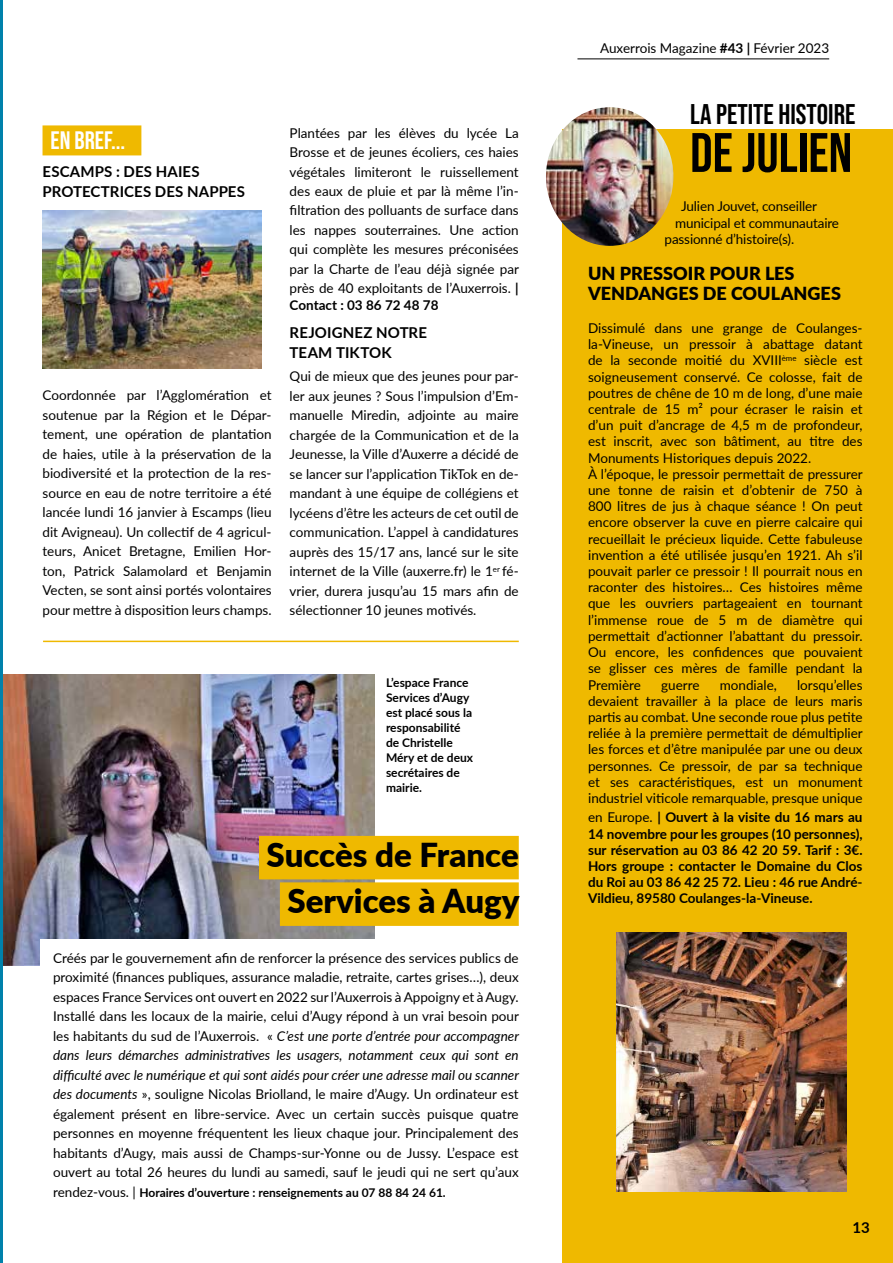
<style>
.page{position:relative;width:893px;height:1263px;background:#fff}
.page>*{position:absolute;margin:0;border:0;box-sizing:border-box;transform-origin:0 0}
.t1{font:55.5px "Bebas Neue";color:#000}
.t2{font:900 33px/46.5px "Lato";color:#000;text-align:right}
.t3{font:28.5px "Bebas Neue";color:#000}
.t4{font:25.2px "Bebas Neue";color:#fff}
.t5{font:900 18px/19.5px "Lato";color:#000}
.t6{font:700 15px/19.5px "Lato";letter-spacing:.01em;color:#000}
.t7{font:13.5px/19.5px "Lato";color:#000;text-align:justify}
.t8{font:700 13.5px/16.2px "Lato";color:#000;text-align:justify}
.t9{font:700 12px/15px "Lato";color:#000}
.s1{font-weight:700}
.s2{font-style:italic}
.s3{font-weight:400;font-size:13.5px}
.s4{font-weight:400}
</style>
<div class="page">
<div style="left:563px;top:130px;width:330px;height:1133px;background:#efb900"></div>
<hr style="left:43px;top:641px;width:476px;height:1px;background:#efb900">
<div style="left:43px;top:125px;width:98px;height:30px;background:#efb900"></div>
<img style="left:2px;top:674px;width:373px;height:291px">
<div style="left:40px;top:939px;width:491px;height:270px;background:#fff"></div>
<img style="left:616px;top:932px;width:230px;height:259px">
<hr style="left:577px;top:59px;width:252px;height:1px;background:#000">
<img style="left:546px;top:107px;width:127px;height:139px">
<hr style="left:0;top:0;width:2px;height:1263px;background:#0081ab">
<img style="left:43px;top:211px;width:218px;height:158px">
<div style="left:259px;top:836px;width:260px;height:43px;background:#efb900"></div>
<div style="left:280px;top:882px;width:239px;height:44px;background:#efb900"></div>
<h3 class="t4" style="left:51px;top:126px;width:76px">EN BREF...</h3>
<p class="t6" style="left:43px;top:162px;width:204px">ESCAMPS : DES HAIES<br>PROTECTRICES DES NAPPES</p>
<p class="t7" style="left:43px;top:385px;width:231px">Coordonnée par l’Agglomération et soutenue par la Région et le Dépar&shy;tement, une opération de plantation de haies, utile à la préservation de la biodiversité et la protection de la res&shy;source en eau de notre territoire a été lancée lundi 16 janvier à Escamps (lieu dit Avigneau). Un collectif de 4 agricul&shy;teurs, Anicet Bretagne, Emilien Hor&shy;ton, Patrick Salamolard et Benjamin Vecten, se sont ainsi portés volontaires pour mettre à disposition leurs champs.</p>
<p class="t7" style="left:290px;top:122px;width:231px">Plantées par les élèves du lycée La Brosse et de jeunes écoliers, ces haies végétales limiteront le ruissellement des eaux de pluie et par là même l’in&shy;filtration des polluants de surface dans les nappes souterraines. Une action qui complète les mesures préconisées par la Charte de l’eau déjà signée par près de 40 exploitants de l’Auxerrois. <span class="s1">|</span></p>
<p class="t8" style="left:290px;top:296px;width:150px">Contact : 03 86 72 48 78</p>
<p class="t6" style="left:290px;top:322px;width:139px">REJOIGNEZ NOTRE<br>TEAM TIKTOK</p>
<p class="t7" style="left:290px;top:366px;width:231px">Qui de mieux que des jeunes pour par&shy;ler aux jeunes ? Sous l’impulsion d’Em&shy;manuelle Miredin, adjointe au maire chargée de la Communication et de la Jeunesse, la Ville d’Auxerre a décidé de se lancer sur l’application TikTok en de&shy;mandant à une équipe de collégiens et lycéens d’être les acteurs de cet outil de communication. L’appel à candidatures auprès des 15/17 ans, lancé sur le site internet de la Ville (auxerre.fr) le 1<sup>er</sup> fé&shy;vrier, durera jusqu’au 15 mars afin de sélectionner 10 jeunes motivés.</p>
<p class="t9" style="left:386px;top:674px;width:89px">L’espace France<br>Services d’Augy est placé sous la responsabilité de Christelle<br>Méry et de deux secrétaires de mairie.</p>
<h2 class="t2" style="left:267px;top:830px;width:254px">Succès de France<br>Services à Augy</h2>
<p class="t7" style="left:53px;top:947px;width:467px">Créés par le gouvernement afin de renforcer la présence des services publics de proximité (finances publiques, assurance maladie, retraite, cartes grises…), deux espaces France Services ont ouvert en 2022 sur l’Auxerrois à Appoigny et à Augy.<br>Installé dans les locaux de la mairie, celui d’Augy répond à un vrai besoin pour les habitants du sud de l’Auxerrois. « <span class="s2">C’est une porte d’entrée pour accompagner dans leurs démarches administratives les usagers, notamment ceux qui sont en difficulté avec le numérique et qui sont aidés pour créer une adresse mail ou scanner des documents</span> », souligne Nicolas Briolland, le maire d’Augy. Un ordinateur est également présent en libre-service. Avec un certain succès puisque quatre personnes en moyenne fréquentent les lieux chaque jour. Principalement des habitants d’Augy, mais aussi de Champs-sur-Yonne ou de Jussy. L’espace est ouvert au total 26 heures du lundi au samedi, sauf le jeudi qui ne sert qu’aux</p>
<p class="t9" style="left:53px;top:1184px;width:394px"><span class="s3">rendez-vous. |</span> Horaires d’ouverture : renseignements au 07 88 84 24 61.</p>
<p class="t7" style="left:600px;top:38px;width:231px">Auxerrois Magazine <span class="s1">#43 |</span> Février 2023</p>
<h3 class="t3" style="left:690px;top:98px;width:167px">LA PETITE HISTOIRE</h3>
<h1 class="t1" style="left:690px;top:121px;width:164px">DE JULIEN</h1>
<p class="t7" style="left:681px;top:196px;width:137px">Julien Jouvet, conseiller</p>
<p class="t7" style="left:675px;top:212px;width:165px">municipal et communautaire</p>
<p class="t7" style="left:665px;top:229px;width:131px">passionné d’histoire(s).</p>
<h3 class="t5" style="left:588px;top:263px;width:254px">UN PRESSOIR POUR LES<br>VENDANGES DE COULANGES</h3>
<p class="t7" style="left:588px;top:319px;width:276px;line-height:16.2px;text-align:left">Dissimulé dans une grange de Coulanges&shy;la-Vineuse, un pressoir à abattage datant de la seconde moitié du XVIII<sup>ème</sup> siècle est soigneusement conservé. Ce colosse, fait de poutres de chêne de 10 m de long, d’une maie centrale de 15 m² pour écraser le raisin et d’un puit d’ancrage de 4,5 m de profondeur, est inscrit, avec son bâtiment, au titre des Monuments Historiques depuis 2022.<br>À l’époque, le pressoir permettait de pressurer une tonne de raisin et d’obtenir de 750 à 800 litres de jus à chaque séance ! On peut encore observer la cuve en pierre calcaire qui recueillait le précieux liquide. Cette fabuleuse invention a été utilisée jusqu’en 1921. Ah s’il pouvait parler ce pressoir ! Il pourrait nous en raconter des histoires… Ces histoires même que les ouvriers partageaient en tournant l’immense roue de 5 m de diamètre qui permettait d’actionner l’abattant du pressoir.<br>Ou encore, les confidences que pouvaient se glisser ces mères de famille pendant la Première</p>
<p class="t7" style="left:588px;top:676px;width:276px;line-height:16.2px;text-indent:209px">lorsqu’elles devaient travailler à la place de leurs maris partis au combat. Une seconde roue plus petite reliée à la première permettait de démultiplier les forces et d’être manipulée par une ou deux personnes. Ce pressoir, de par sa technique et ses caractéristiques, est un monument industriel viticole remarquable, presque unique</p>
<p class="t8" style="left:588px;top:809px;width:276px"><span class="s4">en Europe.</span> | Ouvert à la visite du 16 mars au 14 novembre pour les groupes (10 personnes), sur réservation au 03 86 42 20 59. Tarif : 3€.<br>Hors groupe : contacter le Domaine du Clos du Roi au 03 86 42 25 72. Lieu : 46 rue André-Vildieu, 89580 Coulanges-la-Vineuse.</p>
<p class="t7" style="left:661px;top:674px;width:40px">guerre</p>
<p class="t7" style="left:720px;top:674px;width:59px">mondiale,</p>
<p class="t6" style="left:852px;top:1217px;width:19px">13</p>
</div>
